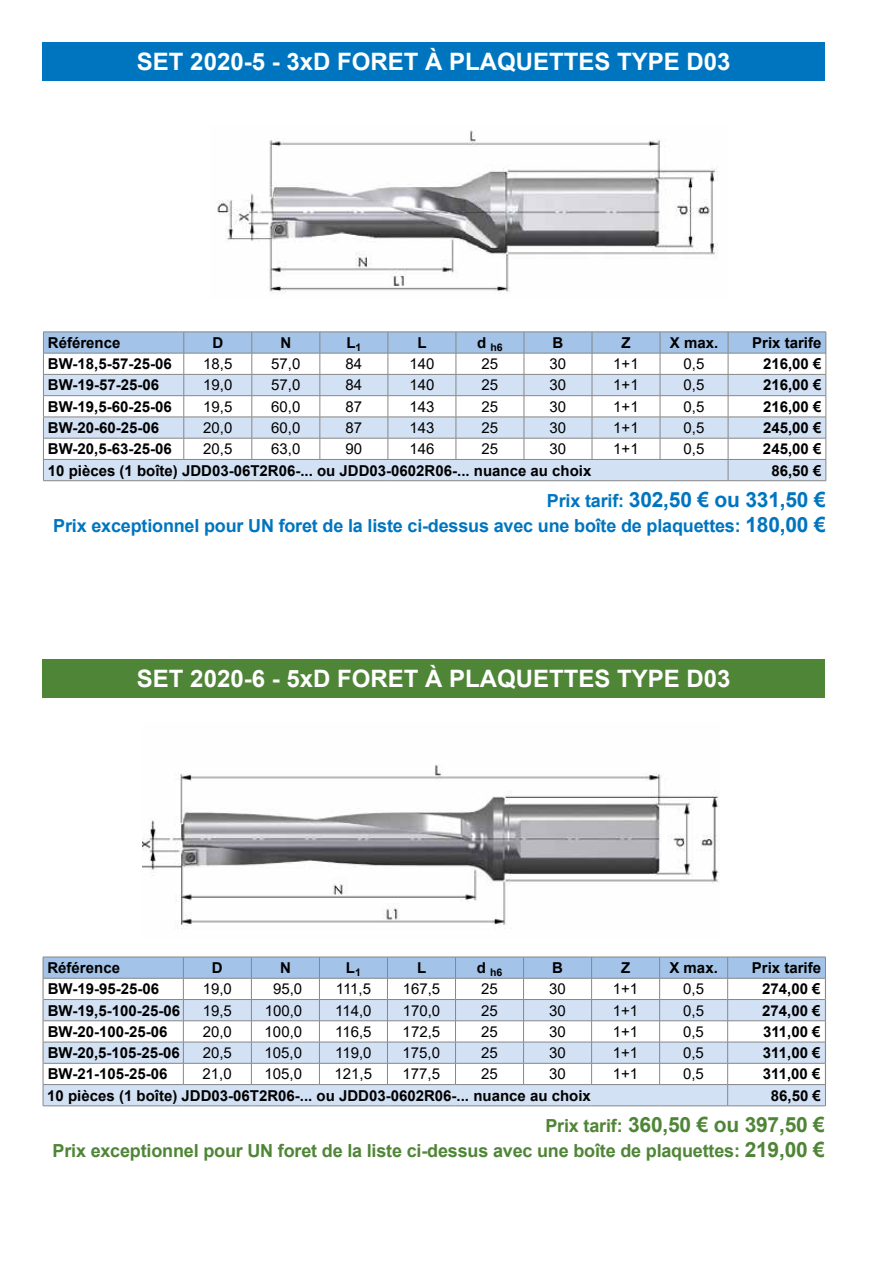
<style>
.page{position:relative;width:893px;height:1263px;background:#fff}
.page>*{position:absolute;margin:0;border:0;box-sizing:border-box;transform-origin:0 0}
.t1{font:700 24px "Arial";color:#fff}
.t2{font:700 21px "Arial";letter-spacing:-.01em;color:#0075bf}
.t3{font:700 21px "Arial";letter-spacing:-.01em;color:#4f8536}
.t4{font:700 18px "Arial";letter-spacing:-.01em;color:#0075bf}
.t5{font:700 18px "Arial";letter-spacing:-.01em;color:#4f8536}
.t6{font:700 15px "Arial";color:#000}
.t7{font:15px "Arial";color:#000}
.t8{font:700 10.5px "Arial";color:#000}
.s1{font-size:18px}
.s2{font-size:21px}
</style>
<div class="page">
<img style="left:217px;top:130px;width:501px;height:163px">
<img style="left:142px;top:765px;width:578px;height:164px">
<div style="left:43px;top:43px;width:782px;height:38px;background:#0075bf"></div>
<div style="left:43px;top:659px;width:782px;height:38px;background:#4f8536"></div>
<svg style="left:43px;top:332px;width:784px;height:148px"></svg>
<hr style="left:43px;top:480px;width:141px;height:1px;background:#878787">
<hr style="left:184px;top:480px;width:68px;height:1px;background:#878787">
<hr style="left:252px;top:480px;width:68px;height:1px;background:#878787">
<hr style="left:320px;top:480px;width:68px;height:1px;background:#878787">
<hr style="left:388px;top:480px;width:68px;height:1px;background:#878787">
<hr style="left:456px;top:480px;width:68px;height:1px;background:#878787">
<hr style="left:524px;top:480px;width:68px;height:1px;background:#878787">
<hr style="left:592px;top:480px;width:68px;height:1px;background:#878787">
<hr style="left:660px;top:480px;width:68px;height:1px;background:#878787">
<hr style="left:728px;top:480px;width:98px;height:1px;background:#878787">
<svg style="left:43px;top:957px;width:783px;height:149px"></svg>
<h1 class="t1" style="left:137px;top:45px;width:595px">SET 2020-5 - 3xD FORET À PLAQUETTES TYPE D03</h1>
<p class="t6" style="left:48px;top:332px;width:74px">Référence</p>
<p class="t6" style="left:212px;top:332px;width:12px">D</p>
<p class="t6" style="left:280px;top:332px;width:12px">N</p>
<p class="t6" style="left:346px;top:332px;width:17px">L<sub>1</sub></p>
<p class="t6" style="left:417px;top:332px;width:11px">L</p>
<p class="t8" style="left:477px;top:340px;width:27px"><sup>d</sup> h6</p>
<p class="t6" style="left:553px;top:332px;width:12px">B</p>
<p class="t6" style="left:621px;top:332px;width:11px">Z</p>
<p class="t6" style="left:670px;top:332px;width:50px">X max.</p>
<p class="t6" style="left:752px;top:332px;width:71px">Prix tarife</p>
<p class="t6" style="left:48px;top:353px;width:125px">BW-18,5-57-25-06</p>
<p class="t7" style="left:203px;top:354px;width:31px">18,5</p>
<p class="t7" style="left:271px;top:354px;width:31px">57,0</p>
<p class="t7" style="left:345px;top:354px;width:18px">84</p>
<p class="t7" style="left:409px;top:354px;width:27px">140</p>
<p class="t7" style="left:482px;top:354px;width:18px">25</p>
<p class="t7" style="left:550px;top:354px;width:18px">30</p>
<p class="t7" style="left:613px;top:354px;width:27px">1+1</p>
<p class="t7" style="left:684px;top:354px;width:22px">0,5</p>
<p class="t6" style="left:763px;top:353px;width:60px">216,00 €</p>
<p class="t6" style="left:48px;top:375px;width:113px">BW-19-57-25-06</p>
<p class="t7" style="left:203px;top:375px;width:31px">19,0</p>
<p class="t7" style="left:271px;top:375px;width:31px">57,0</p>
<p class="t7" style="left:345px;top:375px;width:18px">84</p>
<p class="t7" style="left:409px;top:375px;width:27px">140</p>
<p class="t7" style="left:482px;top:375px;width:18px">25</p>
<p class="t7" style="left:550px;top:375px;width:18px">30</p>
<p class="t7" style="left:613px;top:375px;width:27px">1+1</p>
<p class="t7" style="left:684px;top:375px;width:22px">0,5</p>
<p class="t6" style="left:763px;top:375px;width:60px">216,00 €</p>
<p class="t6" style="left:48px;top:396px;width:125px">BW-19,5-60-25-06</p>
<p class="t7" style="left:203px;top:396px;width:31px">19,5</p>
<p class="t7" style="left:271px;top:396px;width:31px">60,0</p>
<p class="t7" style="left:345px;top:396px;width:18px">87</p>
<p class="t7" style="left:409px;top:396px;width:27px">143</p>
<p class="t7" style="left:482px;top:396px;width:18px">25</p>
<p class="t7" style="left:550px;top:396px;width:18px">30</p>
<p class="t7" style="left:613px;top:396px;width:27px">1+1</p>
<p class="t7" style="left:684px;top:396px;width:22px">0,5</p>
<p class="t6" style="left:763px;top:396px;width:60px">216,00 €</p>
<p class="t6" style="left:48px;top:417px;width:113px">BW-20-60-25-06</p>
<p class="t7" style="left:203px;top:417px;width:31px">20,0</p>
<p class="t7" style="left:271px;top:417px;width:31px">60,0</p>
<p class="t7" style="left:345px;top:417px;width:18px">87</p>
<p class="t7" style="left:409px;top:417px;width:27px">143</p>
<p class="t7" style="left:482px;top:417px;width:18px">25</p>
<p class="t7" style="left:550px;top:417px;width:18px">30</p>
<p class="t7" style="left:613px;top:417px;width:27px">1+1</p>
<p class="t7" style="left:684px;top:417px;width:22px">0,5</p>
<p class="t6" style="left:763px;top:417px;width:60px">245,00 €</p>
<p class="t6" style="left:48px;top:438px;width:125px">BW-20,5-63-25-06</p>
<p class="t7" style="left:203px;top:439px;width:31px">20,5</p>
<p class="t7" style="left:271px;top:439px;width:31px">63,0</p>
<p class="t7" style="left:345px;top:439px;width:18px">90</p>
<p class="t7" style="left:409px;top:439px;width:27px">146</p>
<p class="t7" style="left:482px;top:439px;width:18px">25</p>
<p class="t7" style="left:550px;top:439px;width:18px">30</p>
<p class="t7" style="left:613px;top:439px;width:27px">1+1</p>
<p class="t7" style="left:684px;top:439px;width:22px">0,5</p>
<p class="t6" style="left:763px;top:438px;width:60px">245,00 €</p>
<p class="t6" style="left:48px;top:460px;width:545px">10 pièces (1 boîte) JDD03-06T2R06-... ou JDD03-0602R06-... nuance au choix</p>
<p class="t6" style="left:771px;top:460px;width:52px">86,50 €</p>
<h2 class="t2" style="left:547px;top:485px;width:280px"><span class="s1">Prix tarif:</span> 302,50 € ou 331,50 €</h2>
<p class="t4" style="left:53px;top:513px;width:774px">Prix exceptionnel pour UN foret de la liste ci-dessus avec une boîte de plaquettes: <span class="s2">180,00 €</span></p>
<h1 class="t1" style="left:137px;top:662px;width:595px">SET 2020-6 - 5xD FORET À PLAQUETTES TYPE D03</h1>
<p class="t6" style="left:47px;top:957px;width:74px">Référence</p>
<p class="t6" style="left:212px;top:957px;width:12px">D</p>
<p class="t6" style="left:280px;top:957px;width:12px">N</p>
<p class="t6" style="left:346px;top:957px;width:17px">L<sub>1</sub></p>
<p class="t6" style="left:417px;top:957px;width:11px">L</p>
<p class="t8" style="left:477px;top:965px;width:27px"><sup>d</sup> h6</p>
<p class="t6" style="left:552px;top:957px;width:12px">B</p>
<p class="t6" style="left:621px;top:957px;width:11px">Z</p>
<p class="t6" style="left:669px;top:957px;width:50px">X max.</p>
<p class="t6" style="left:752px;top:957px;width:71px">Prix tarife</p>
<p class="t6" style="left:48px;top:978px;width:113px">BW-19-95-25-06</p>
<p class="t7" style="left:203px;top:979px;width:31px">19,0</p>
<p class="t7" style="left:273px;top:979px;width:31px">95,0</p>
<p class="t7" style="left:336px;top:979px;width:37px">111,5</p>
<p class="t7" style="left:403px;top:979px;width:39px">167,5</p>
<p class="t7" style="left:481px;top:979px;width:18px">25</p>
<p class="t7" style="left:549px;top:979px;width:18px">30</p>
<p class="t7" style="left:613px;top:979px;width:27px">1+1</p>
<p class="t7" style="left:683px;top:979px;width:22px">0,5</p>
<p class="t6" style="left:762px;top:978px;width:60px">274,00 €</p>
<p class="t6" style="left:48px;top:1000px;width:134px">BW-19,5-100-25-06</p>
<p class="t7" style="left:203px;top:1000px;width:31px">19,5</p>
<p class="t7" style="left:265px;top:1000px;width:39px">100,0</p>
<p class="t7" style="left:335px;top:1000px;width:38px">114,0</p>
<p class="t7" style="left:403px;top:1000px;width:39px">170,0</p>
<p class="t7" style="left:481px;top:1000px;width:18px">25</p>
<p class="t7" style="left:549px;top:1000px;width:18px">30</p>
<p class="t7" style="left:613px;top:1000px;width:27px">1+1</p>
<p class="t7" style="left:683px;top:1000px;width:22px">0,5</p>
<p class="t6" style="left:762px;top:1000px;width:60px">274,00 €</p>
<p class="t6" style="left:48px;top:1021px;width:121px">BW-20-100-25-06</p>
<p class="t7" style="left:203px;top:1021px;width:31px">20,0</p>
<p class="t7" style="left:265px;top:1021px;width:39px">100,0</p>
<p class="t7" style="left:335px;top:1021px;width:38px">116,5</p>
<p class="t7" style="left:403px;top:1021px;width:39px">172,5</p>
<p class="t7" style="left:481px;top:1021px;width:18px">25</p>
<p class="t7" style="left:549px;top:1021px;width:18px">30</p>
<p class="t7" style="left:613px;top:1021px;width:27px">1+1</p>
<p class="t7" style="left:683px;top:1021px;width:22px">0,5</p>
<p class="t6" style="left:763px;top:1021px;width:59px">311,00 €</p>
<p class="t6" style="left:48px;top:1042px;width:134px">BW-20,5-105-25-06</p>
<p class="t7" style="left:203px;top:1042px;width:31px">20,5</p>
<p class="t7" style="left:265px;top:1042px;width:39px">105,0</p>
<p class="t7" style="left:335px;top:1042px;width:38px">119,0</p>
<p class="t7" style="left:403px;top:1042px;width:39px">175,0</p>
<p class="t7" style="left:481px;top:1042px;width:18px">25</p>
<p class="t7" style="left:549px;top:1042px;width:18px">30</p>
<p class="t7" style="left:613px;top:1042px;width:27px">1+1</p>
<p class="t7" style="left:683px;top:1042px;width:22px">0,5</p>
<p class="t6" style="left:763px;top:1042px;width:59px">311,00 €</p>
<p class="t6" style="left:48px;top:1063px;width:121px">BW-21-105-25-06</p>
<p class="t7" style="left:203px;top:1064px;width:31px">21,0</p>
<p class="t7" style="left:265px;top:1064px;width:39px">105,0</p>
<p class="t7" style="left:335px;top:1064px;width:39px">121,5</p>
<p class="t7" style="left:403px;top:1064px;width:39px">177,5</p>
<p class="t7" style="left:481px;top:1064px;width:18px">25</p>
<p class="t7" style="left:549px;top:1064px;width:18px">30</p>
<p class="t7" style="left:613px;top:1064px;width:27px">1+1</p>
<p class="t7" style="left:683px;top:1064px;width:22px">0,5</p>
<p class="t6" style="left:763px;top:1063px;width:59px">311,00 €</p>
<p class="t6" style="left:47px;top:1085px;width:545px">10 pièces (1 boîte) JDD03-06T2R06-... ou JDD03-0602R06-... nuance au choix</p>
<p class="t6" style="left:771px;top:1085px;width:52px">86,50 €</p>
<h2 class="t3" style="left:545px;top:1110px;width:281px"><span class="s1">Prix tarif:</span> 360,50 € ou 397,50 €</h2>
<p class="t5" style="left:53px;top:1138px;width:774px">Prix exceptionnel pour UN foret de la liste ci-dessus avec une boîte de plaquettes: <span class="s2">219,00 €</span></p>
</div>
